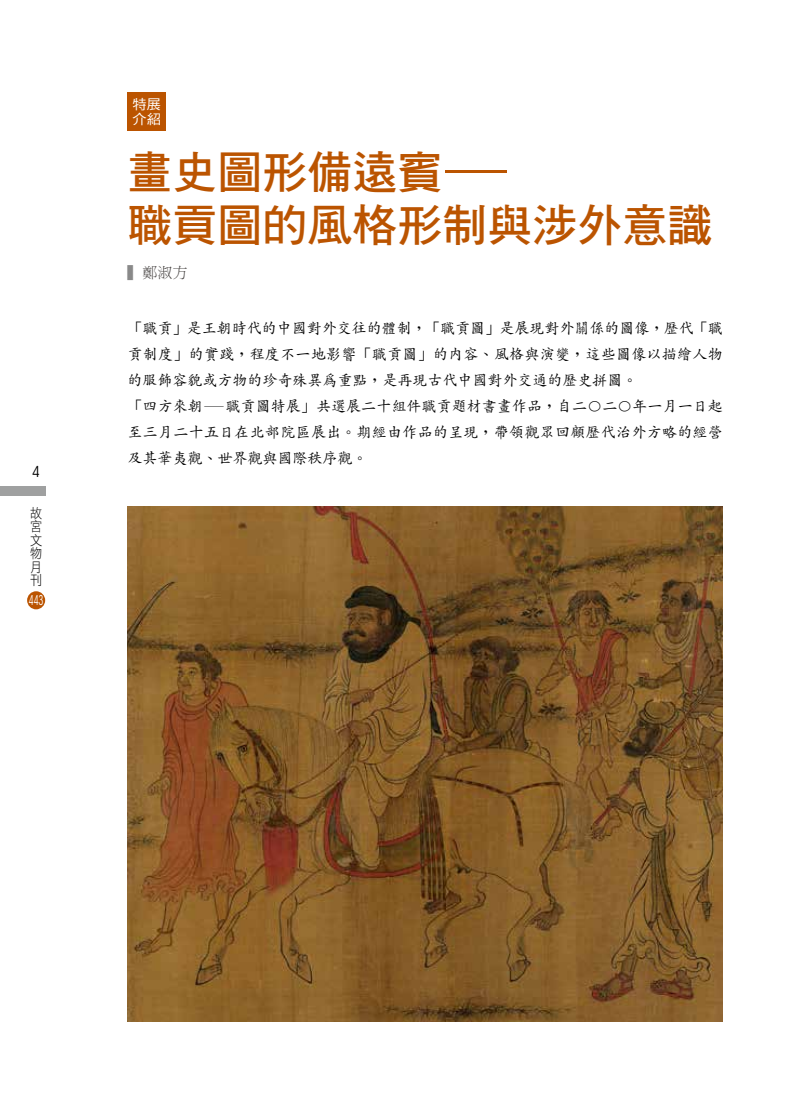
<style>
.page{position:relative;width:808px;height:1106px;background:#fff}
.page>*{position:absolute;margin:0;border:0;box-sizing:border-box;transform-origin:0 0}
.t1{font:45px/53.2px "DF Hei Std W7";color:#bb5400}
.t2{font:500 15px/26px "AR Kai B5";letter-spacing:.005em;color:#000}
.t3{font:15px "DF Ming Std W3";color:#3e3a39}
.t4{font:condensed 15px "ITC Avant Garde Std";color:#000}
.t5{font:13.5px/13.5px "DF Hei Std W3";color:#000;scale:.9 1}
.t6{font:13.5px/15px "DF Hei Std W5";color:#fff;scale:1.05 1}
.t7{font:condensed 13.5px "ITC Avant Garde Std";color:#fff;scale:.7 1}
.s1{font-family:"DF Hei Std W3"}
.s2{color:#898989}
</style>
<div class="page">
<div style="left:128px;top:93px;width:38px;height:38px;background:#bb5400"></div>
<div style="left:27px;top:591px;width:18px;height:18px;background:#bb5400;border-radius:50%"></div>
<div style="left:0;top:487px;width:46px;height:9px;background:#9fa0a0"></div>
<img style="left:128px;top:506px;width:595px;height:515px">
<p class="t4" style="left:32px;top:463px;width:9px">4</p>
<p class="t5" style="left:30px;top:506px;width:15px">故宮文物月刊</p>
<p class="t7" style="left:29px;top:592px;width:23px">443</p>
<p class="t6" style="left:132px;top:97px;width:29px">特展介紹</p>
<h1 class="t1" style="left:128px;top:144px;width:586px">畫史圖形備遠賓<span class="s1">—<br></span>職貢圖的風格形制與涉外意識</h1>
<p class="t3" style="left:128px;top:264px;width:61px"><span class="s2">▍</span>鄭淑方</p>
<p class="t2" style="left:128px;top:315px;width:597px">「職貢」是王朝時代的中國對外交往的體制，「職貢圖」是展現對外關係的圖像，歷代「職貢制度」的實踐，程度不一地影響「職貢圖」的內容、風格與演變，這些圖像以描繪人物的服飾容貌或方物的珍奇殊異為重點，是再現古代中國對外交通的歷史拼圖。<br>「四方來朝—職貢圖特展」共選展二十組件職貢題材書畫作品，自二〇二〇年一月一日起至三月二十五日在北部院區展出。期經由作品的呈現，帶領觀眾回顧歷代治外方略的經營及其華夷觀、世界觀與國際秩序觀。</p>
</div>
